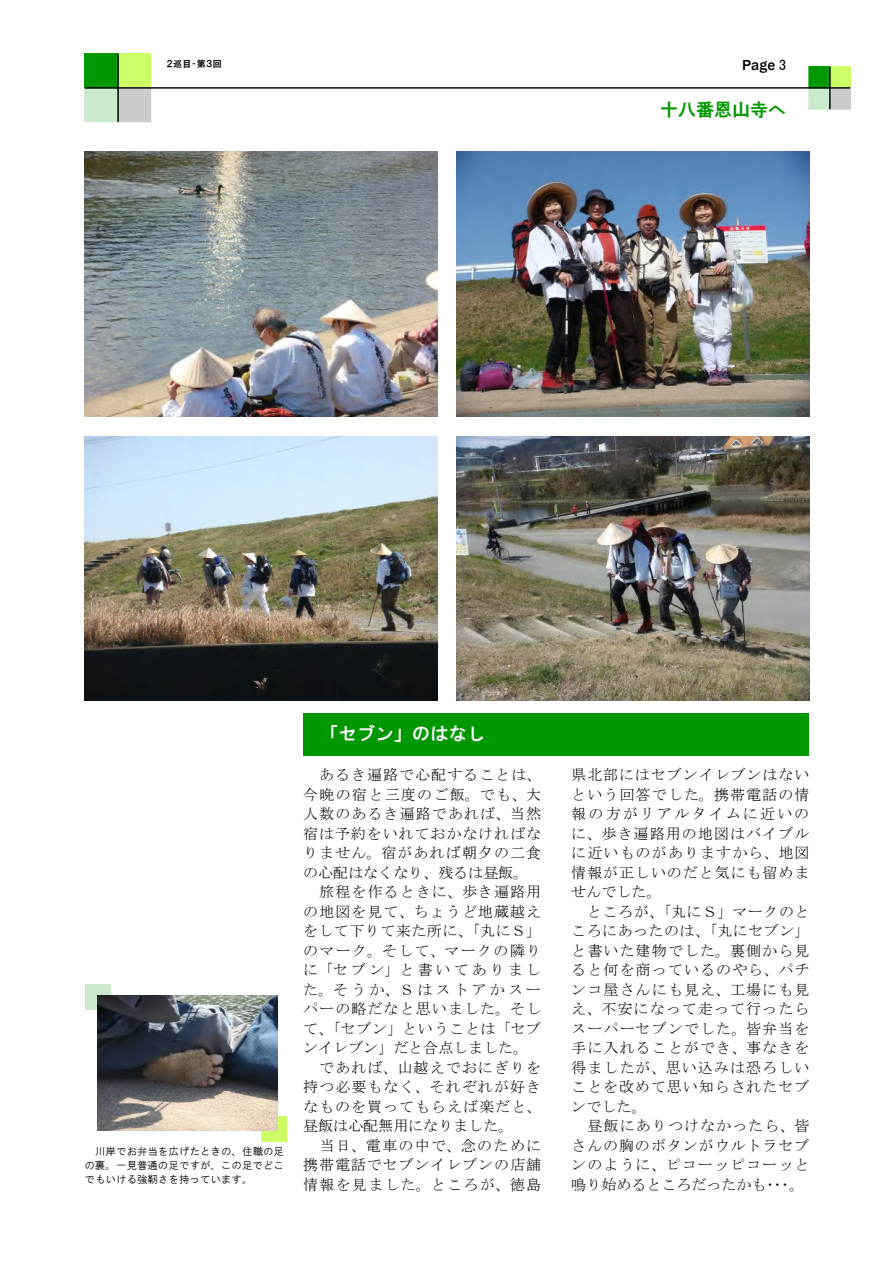
<style>
.page{position:relative;width:893px;height:1263px;background:#fff}
.page>*{position:absolute;margin:0;border:0;box-sizing:border-box;transform-origin:0 0}
.t1{font:18px "HG Gothic E";letter-spacing:.02em;color:#fff}
.t2{font:18px "HG Gothic E";color:#009800}
.t3{font:15px/19.5px "MS Mincho";letter-spacing:.08em;color:#000;text-align:justify}
.t4{font:15px "MS Mincho";letter-spacing:.01em;color:#000}
.t5{font:15px "MS Mincho";letter-spacing:.055em;color:#000}
.t6{font:15px "MS Mincho";letter-spacing:.2em;color:#000}
.t7{font:15px "MS Mincho";letter-spacing:.03em;color:#000}
.t8{font:15px "MS Mincho";letter-spacing:.045em;color:#000}
.t9{font:500 15px "Franklin Gothic";color:#000}
.t10{font:10.5px/13.6px "HG Gothic M";letter-spacing:-.005em;color:#000;text-align:justify}
.t11{font:9px "HGP Gothic E";letter-spacing:.035em;color:#000}
.s1{font-family:"MS P Gothic";font-weight:400}
</style>
<div class="page">
<div style="left:85px;top:984px;width:25px;height:26px;background:#cbeacb"></div>
<div style="left:262px;top:1116px;width:25px;height:26px;background:#cbff65"></div>
<div style="left:118px;top:54px;width:33px;height:34px;background:#cbff65"></div>
<div style="left:85px;top:88px;width:33px;height:34px;background:#cbeacb"></div>
<div style="left:118px;top:88px;width:33px;height:34px;background:#cbcbcb"></div>
<div style="left:85px;top:54px;width:33px;height:34px;background:#009800"></div>
<div style="left:830px;top:67px;width:20px;height:21px;background:#cbff65"></div>
<div style="left:809px;top:88px;width:21px;height:21px;background:#cbeacb"></div>
<div style="left:830px;top:88px;width:20px;height:21px;background:#cbcbcb"></div>
<div style="left:809px;top:67px;width:21px;height:21px;background:#009800"></div>
<hr style="left:829px;top:67px;width:2px;height:42px;background:#000">
<hr style="left:117px;top:54px;width:2px;height:68px;background:#000">
<hr style="left:85px;top:87px;width:765px;height:2px;background:#000">
<div style="left:303px;top:713px;width:506px;height:42px;background:#009800"></div>
<img style="left:85px;top:152px;width:353px;height:264px">
<img style="left:456px;top:152px;width:353px;height:264px">
<img style="left:85px;top:436px;width:353px;height:264px">
<img style="left:456px;top:436px;width:353px;height:264px">
<img style="left:98px;top:996px;width:179px;height:134px">
<p class="t11" style="left:167px;top:60px;width:56px">２巡目‐第３回</p>
<p class="t9" style="left:742px;top:56px;width:45px">Page <span class="s1">3</span></p>
<p class="t2" style="left:660px;top:100px;width:127px">十八番恩山寺へ</p>
<p class="t10" style="left:85px;top:1145px;width:201px;text-indent:10px">川岸でお弁当を広げたときの、住職の足の裏。一見普通の足ですが、この足でどこでもいける強靭さを持っています。</p>
<p class="t1" style="left:320px;top:725px;width:166px">「セブン」のはなし</p>
<p class="t3" style="left:319px;top:765px;width:223px">あるき遍路で心配することは、</p>
<p class="t3" style="left:303px;top:784px;width:240px">今晩の宿と三度のご飯。でも、大</p>
<p class="t3" style="left:303px;top:804px;width:240px">人数のあるき遍路であれば、当然</p>
<p class="t5" style="left:303px;top:826px;width:240px">宿は予約をいれておかなければな</p>
<p class="t3" style="left:303px;top:843px;width:240px">りません。宿があれば朝夕の二食</p>
<p class="t4" style="left:303px;top:865px;width:227px">の心配はなくなり、残るは昼飯。</p>
<p class="t3" style="left:319px;top:882px;width:223px">旅程を作るときに、歩き遍路用</p>
<p class="t3" style="left:303px;top:901px;width:240px">の地図を見て、ちょうど地蔵越え</p>
<p class="t7" style="left:303px;top:923px;width:240px">をして下りて来た所に、「丸にＳ」</p>
<p class="t3" style="left:303px;top:941px;width:240px">のマーク。そして、マークの隣り</p>
<p class="t6" style="left:303px;top:962px;width:239px">に「セブン」と書いてありまし</p>
<p class="t6" style="left:303px;top:982px;width:239px">た。そうか、Ｓはストアかスー</p>
<p class="t3" style="left:303px;top:999px;width:240px">パーの略だなと思いました。そし</p>
<p class="t8" style="left:303px;top:1021px;width:240px">て、「セブン」ということは「セブ</p>
<p class="t4" style="left:303px;top:1040px;width:227px">ンイレブン」だと合点しました。</p>
<p class="t3" style="left:319px;top:1058px;width:223px">であれば、山越えでおにぎりを</p>
<p class="t3" style="left:303px;top:1077px;width:240px">持つ必要もなく、それぞれが好き</p>
<p class="t3" style="left:303px;top:1097px;width:240px">なものを買ってもらえば楽だと、</p>
<p class="t4" style="left:303px;top:1118px;width:212px">昼飯は心配無用になりました。</p>
<p class="t3" style="left:320px;top:1135px;width:223px">当日、電車の中で、念のために</p>
<p class="t5" style="left:303px;top:1157px;width:240px">携帯電話でセブンイレブンの店舗</p>
<p class="t3" style="left:303px;top:1175px;width:240px">情報を見ました。ところが、徳島</p>
<p class="t3" style="left:571px;top:765px;width:240px">県北部にはセブンイレブンはないという回答でした。携帯電話の情報の方がリアルタイムに近いのに、歩き遍路用の地図はバイブルに近いものがありますから、地図情報が正しいのだと気にも留めませんでした。</p>
<p class="t3" style="left:571px;top:901px;width:240px;text-indent:16px">ところが、「丸にＳ」マークのところにあったのは、「丸にセブン」と書いた建物でした。裏側から見ると何を商っているのやら、パチンコ屋さんにも見え、工場にも見え、不安になって走って行ったらスーパーセブンでした。皆弁当を手に入れることができ、事なきを得ましたが、思い込みは恐ろしいことを改めて思い知らされたセブンでした。</p>
<p class="t3" style="left:571px;top:1116px;width:240px;text-indent:16px">昼飯にありつけなかったら、皆さんの胸のボタンがウルトラセブンのように、ピコーッピコーッと鳴り始めるところだったかも･･･。</p>
</div>
